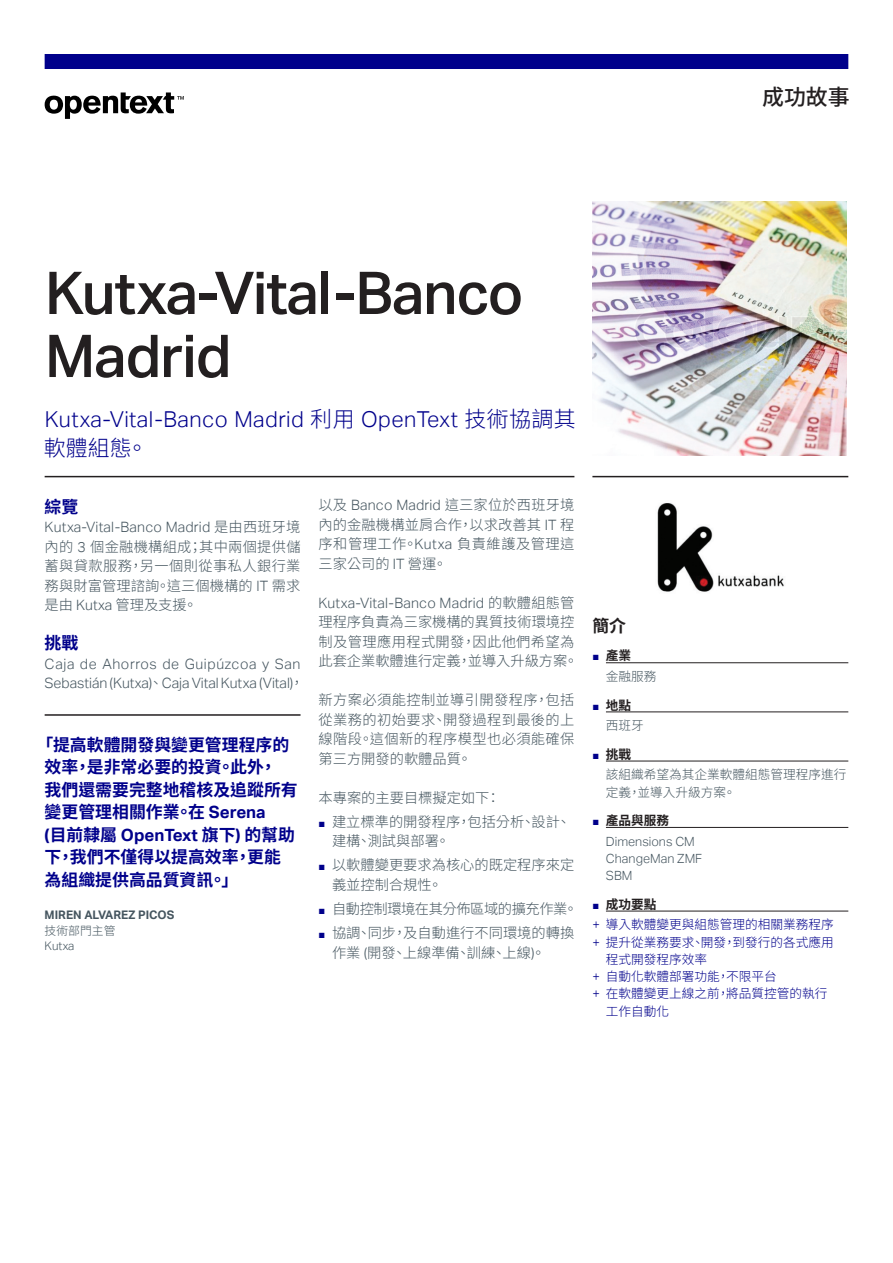
<style>
.page{position:relative;width:893px;height:1263px;background:#fff}
.page>*{position:absolute;margin:0;border:0;box-sizing:border-box;transform-origin:0 0}
.t1{font:500 59.1px/63px "Aktiv Grotesk";letter-spacing:-.02em;color:#231f20}
.t2{font:300 21.9px/28.5px "Aktiv Grotesk";letter-spacing:.02em;color:#00008b}
.t3{font:500 21.9px "Source Han Sans TW";color:#231f20}
.t4{font:700 16.8px/22.5px "Source Han Sans TW";color:#00008b}
.t5{font:700 16.8px "Source Han Sans TW";color:#231f20}
.t6{font:300 14.25px/19.5px "Source Han Sans TW";color:#45555f}
.t7{font:300 14.25px/19.5px "Aktiv Grotesk";color:#45555f}
.t8{font:300 14.25px "Source Han Sans TW";letter-spacing:-.03em;color:#45555f}
.t9{font:300 12.6px/17.2px "Source Han Sans TW";color:#00008b}
.t10{font:300 12.6px/20.7px "Source Han Sans TW";color:#45555f}
.t11{font:300 12.6px/17.2px "Aktiv Grotesk";color:#45555f}
.t12{font:700 12.6px "Source Han Sans TW";color:#231f20}
.t13{font:700 11.85px "Aktiv Grotesk";color:#45555f}
.t14{font:300 11.85px/14.2px "Source Han Sans TW";color:#45555f}
.s1{font-family:"Source Han Sans TW"}
.s2{font-family:"Aktiv Grotesk"}
.s3{font-family:"Arial";font-weight:400;font-size:11.25px;color:#00008b}
.s4{font-weight:700;color:#231f20}
</style>
<div class="page">
<div style="left:45px;top:54px;width:803px;height:15px;background:#00008b"></div>
<hr style="left:592px;top:476px;width:256px;height:1px;background:#231f20">
<hr style="left:45px;top:476px;width:529px;height:1px;background:#231f20">
<hr style="left:45px;top:714px;width:256px;height:2px;background:#231f20">
<hr style="left:606px;top:911px;width:242px;height:1px;background:#231f20">
<hr style="left:606px;top:827px;width:242px;height:1px;background:#231f20">
<hr style="left:606px;top:761px;width:242px;height:1px;background:#231f20">
<hr style="left:606px;top:712px;width:242px;height:1px;background:#231f20">
<hr style="left:606px;top:662px;width:242px;height:1px;background:#231f20">
<svg style="left:45px;top:92px;width:139px;height:27px"></svg>
<img style="left:592px;top:201px;width:255px;height:255px">
<img style="left:657px;top:503px;width:127px;height:89px">
<p class="t3" style="left:762px;top:85px;width:89px">成功故事</p>
<h1 class="t1" style="left:45px;top:262px;width:480px">Kutxa-Vital-Banco<br>Madrid</h1>
<p class="t2" style="left:44px;top:405px;width:533px">Kutxa-Vital-Banco Madrid <span class="s1">利用</span> OpenText <span class="s1">技術協調其軟體組態。</span></p>
<h2 class="t4" style="left:45px;top:495px;width:35px">綜覽</h2>
<p class="t6" style="left:45px;top:517px;width:257px;text-align:justify"><span class="s2">Kutxa-Vital-Banco Madrid</span> 是由西班牙境內的 <span class="s2">3</span> 個金融機構組成；其中兩個提供儲蓄與貸款服務，另一個則從事私人銀行業務與財富管理諮詢。這三個機構的 <span class="s2">IT</span> 需求是由 <span class="s2">Kutxa</span> 管理及支援。</p>
<h2 class="t4" style="left:45px;top:632px;width:35px">挑戰</h2>
<p class="t7" style="left:45px;top:654px;width:261px">Caja de Ahorros de Guipúzcoa y San<br>Sebastián (Kutxa)<span class="s1">、</span> Caja Vital Kutxa (Vital)<span class="s1">，</span></p>
<p class="t4" style="left:45px;top:734px;width:255px;text-indent:-8px">「提高軟體開發與變更管理程序的效率，是非常必要的投資。此外，<br>我們還需要完整地稽核及追蹤所有變更管理相關作業。在 <span class="s2">Serena<br>(</span>目前隸屬 <span class="s2">OpenText</span> 旗下<span class="s2">)</span> 的幫助下，我們不僅得以提高效率，更能為組織提供高品質資訊。」</p>
<p class="t13" style="left:45px;top:908px;width:131px">MIREN ALVAREZ PICOS</p>
<p class="t14" style="left:45px;top:924px;width:72px">技術部門主管<br><span class="s2">Kutxa</span></p>
<p class="t6" style="left:319px;top:496px;width:257px;text-align:justify">以及 <span class="s2">Banco Madrid</span> 這三家位於西班牙境內的金融機構並肩合作，以求改善其 <span class="s2">IT</span> 程序和管理工作。<span class="s2">Kutxa</span> 負責維護及管理這三家公司的 <span class="s2">IT</span> 營運。</p>
<p class="t6" style="left:319px;top:593px;width:261px"><span class="s2">Kutxa-Vital-Banco Madrid</span> 的軟體組態管理程序負責為三家機構的異質技術環境控制及管理應用程式開發，因此他們希望為此套企業軟體進行定義，並導入升級方案。</p>
<p class="t6" style="left:319px;top:691px;width:257px;text-align:justify">新方案必須能控制並導引開發程序，包括從業務的初始要求、開發過程到最後的上線階段。這個新的程序模型也必須能確保第三方開發的軟體品質。</p>
<p class="t6" style="left:319px;top:788px;width:183px">本專案的主要目標擬定如下：</p>
<p class="t6" style="left:332px;top:812px;width:240px;text-indent:-14px"><span class="s3">■</span> 建立標準的開發程序，包括分析、設計、建構、測試與部署。</p>
<p class="t6" style="left:332px;top:856px;width:244px;text-indent:-14px"><span class="s3">■</span> 以軟體變更要求為核心的既定程序來定義並控制合規性。</p>
<p class="t8" style="left:319px;top:901px;width:261px"><span class="s3">■</span> 自動控制環境在其分佈區域的擴充作業。</p>
<p class="t6" style="left:332px;top:923px;width:244px;text-indent:-14px"><span class="s3">■</span> 協調、同步，及自動進行不同環境的轉換作業 <span class="s2">(</span>開發、上線準備、訓練、上線。<span class="s2">)</span></p>
<p class="t5" style="left:592px;top:616px;width:35px">簡介</p>
<p class="t12" style="left:592px;top:649px;width:40px"><span class="s3">■</span> 產業</p>
<p class="t10" style="left:606px;top:666px;width:52px">金融服務</p>
<p class="t10" style="left:606px;top:695px;width:39px;text-indent:-14px"><span class="s3">■</span> <span class="s4">地點</span>西班牙</p>
<p class="t12" style="left:592px;top:747px;width:40px"><span class="s3">■</span> 挑戰</p>
<p class="t10" style="left:606px;top:766px;width:242px;line-height:17.2px">該組織希望為其企業軟體組態管理程序進行定義，並導入升級方案。</p>
<p class="t12" style="left:592px;top:813px;width:78px"><span class="s3">■</span> 產品與服務</p>
<p class="t11" style="left:606px;top:833px;width:98px">Dimensions CM<br>ChangeMan ZMF<br>SBM</p>
<p class="t12" style="left:592px;top:897px;width:66px"><span class="s3">■</span> 成功要點</p>
<p class="t9" style="left:592px;top:916px;width:243px"><span class="s2">+</span> 導入軟體變更與組態管理的相關業務程序</p>
<p class="t9" style="left:606px;top:934px;width:229px;text-indent:-14px"><span class="s2">+</span> 提升從業務要求、開發，到發行的各式應用程式開發程序效率</p>
<p class="t9" style="left:592px;top:968px;width:186px"><span class="s2">+</span> 自動化軟體部署功能，不限平台</p>
<p class="t9" style="left:606px;top:985px;width:223px;text-indent:-14px"><span class="s2">+</span> 在軟體變更上線之前，將品質控管的執行工作自動化</p>
</div>
